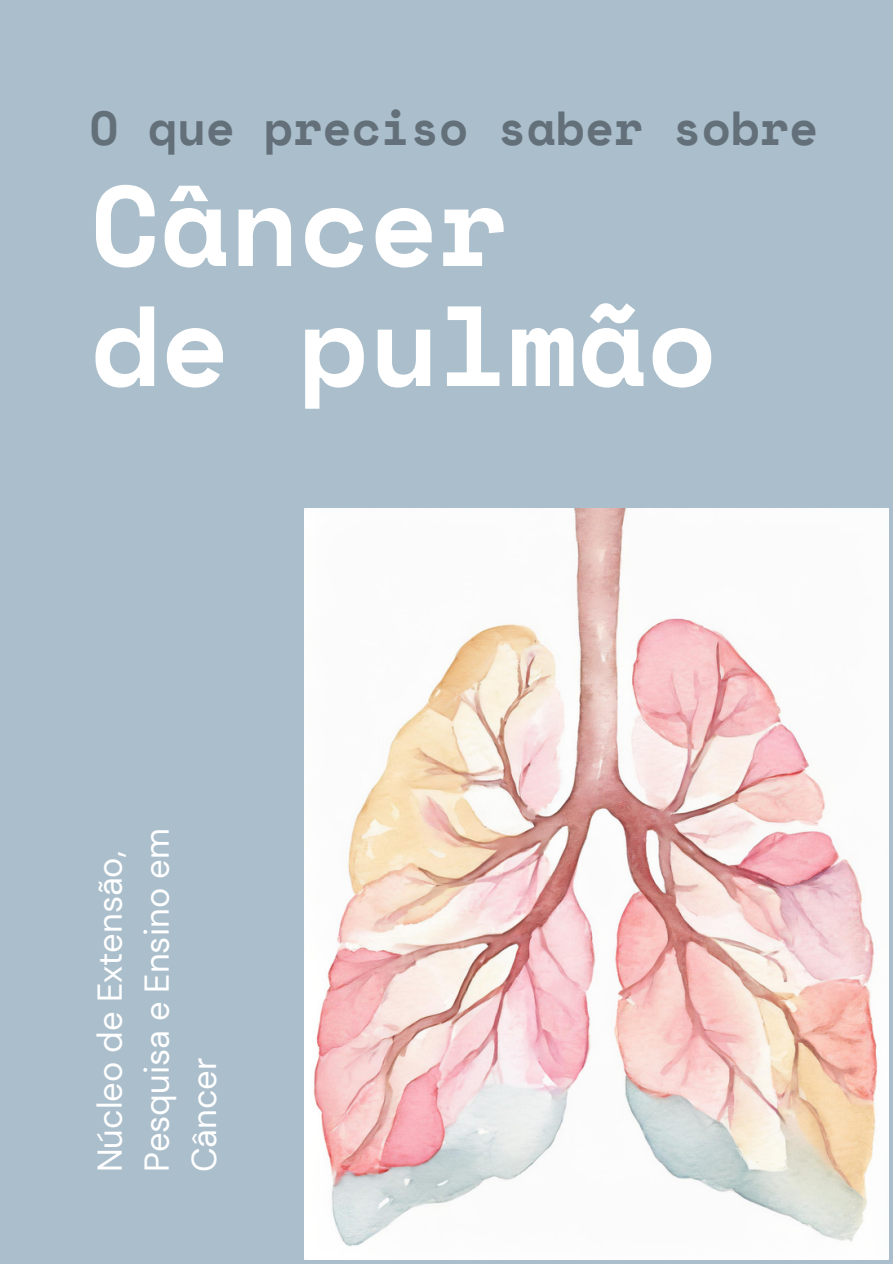
<style>
.page{position:relative;width:893px;height:1264px;background:#fff}
.page>*{position:absolute;margin:0;border:0;box-sizing:border-box;transform-origin:0 0}
.t1{font:700 113.55px/120px "Space Mono";color:#fff}
.t2{font:700 47.55px "Space Mono";color:#647079}
.t3{font:34.35px/47.1px "DM Sans";color:#fff}
</style>
<div class="page">
<div style="left:0;top:0;width:892px;height:1263px;background:#aabecb"></div>
<img style="left:304px;top:508px;width:584px;height:751px">
<p class="t2" style="left:89px;top:91px;width:730px">O que preciso saber sobre</p>
<h1 class="t1" style="left:90px;top:163px;width:627px">Câncer<br>de pulmão</h1>
<p class="t3" style="left:87px;top:1172px;width:345px;rotate:-90deg">Núcleo de Extensão,<br>Pesquisa e Ensino em<br>Câncer</p>
</div>
